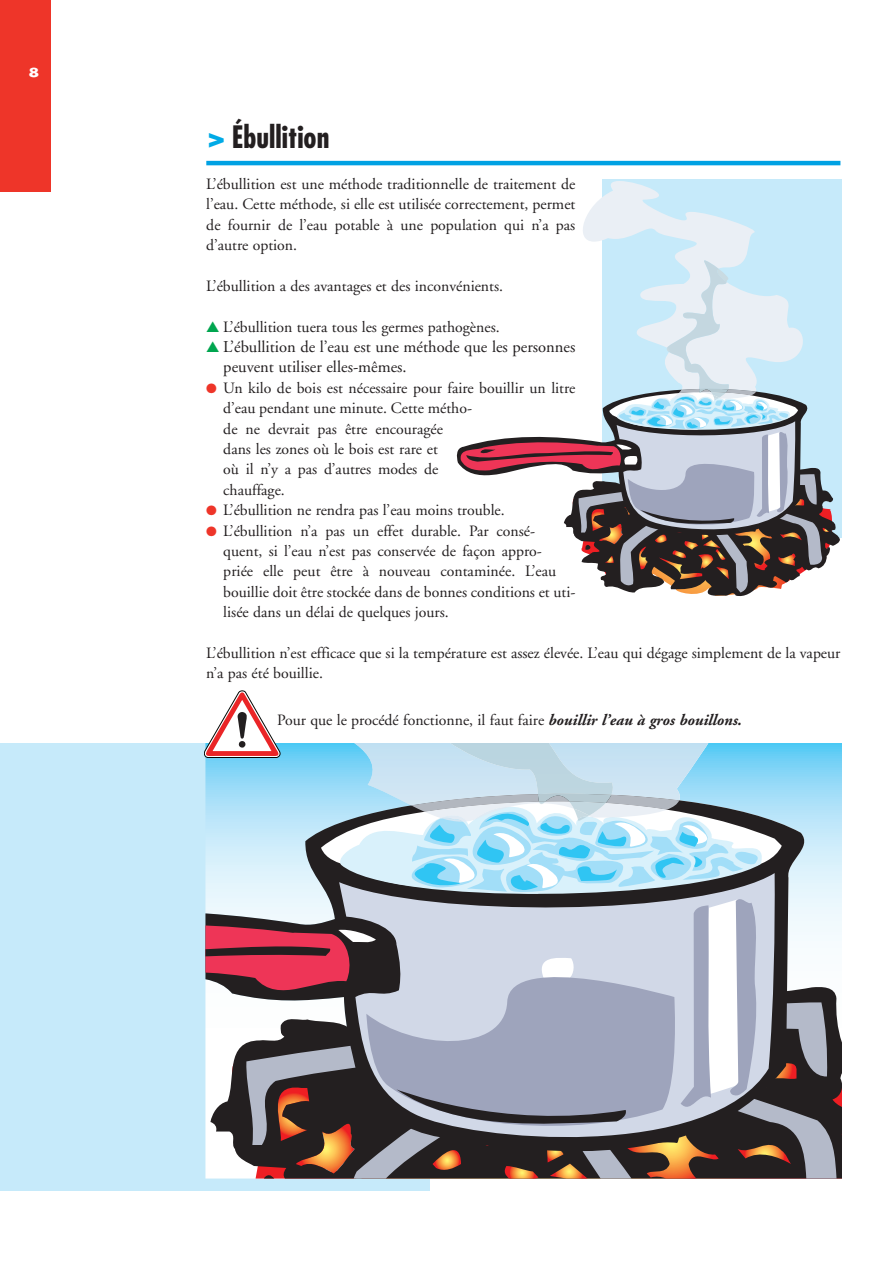
<style>
.page{position:relative;width:893px;height:1263px;background:#fff}
.page>*{position:absolute;margin:0;border:0;box-sizing:border-box;transform-origin:0 0}
.t1{font:700 condensed 30px "Futura";color:#231f20}
.t2{font:16.5px/20.4px "Adobe Garamond";color:#231f20}
.t3{font:15.75px/20.4px "Adobe Garamond";color:#231f20}
.t4{font:700 12px "Futura";color:#fff;scale:1.33 1}
.s1{font-stretch:normal;color:#00aae6}
.s2{color:#00a54f}
.s3{color:#ee3529}
.s4{font-weight:700;font-style:italic}
</style>
<div class="page">
<div style="left:0;top:0;width:51px;height:191px;background:#ee3529"></div>
<div style="left:0;top:743px;width:429px;height:448px;background:#c6eafa"></div>
<hr style="left:206px;top:161px;width:634px;height:4px;background:#00a1e3">
<svg style="left:204px;top:691px;width:638px;height:487px"></svg>
<svg style="left:456px;top:179px;width:384px;height:418px"></svg>
<p class="t4" style="left:28px;top:67px;width:10px">8</p>
<h1 class="t1" style="left:206px;top:124px;width:125px"><span class="s1">&gt;</span> Ébullition</h1>
<p class="t3" style="left:206px;top:175px;width:371px;text-align:justify">L’ébullition est une méthode traditionnelle de traitement de l’eau. Cette méthode, si elle est utilisée correctement, permet de fournir de l’eau potable à une population qui n’a pas d’autre option.</p>
<p class="t3" style="left:206px;top:277px;width:298px">L’ébullition a des avantages et des inconvénients.</p>
<p class="t3" style="left:206px;top:318px;width:295px"><span class="s2">▲</span> L’ébullition tuera tous les germes pathogènes.</p>
<p class="t2" style="left:223px;top:338px;width:354px;text-indent:-17px"><span class="s2">▲</span> L’ébullition de l’eau est une méthode que les personnes peuvent utiliser elles-mêmes.</p>
<p class="t3" style="left:223px;top:379px;width:354px;text-indent:-17px"><span class="s3">●</span> Un kilo de bois est nécessaire pour faire bouillir un litre d’eau pendant une minute. Cette métho-<br>de ne devrait pas être encouragée<br>dans les zones où le bois est rare et<br>où il n’y a pas d’autres modes de<br>chauffage.</p>
<p class="t3" style="left:206px;top:501px;width:300px"><span class="s3">●</span> L’ébullition ne rendra pas l’eau moins trouble.</p>
<p class="t3" style="left:223px;top:522px;width:354px;text-indent:-17px"><span class="s3">●</span> L’ébullition n’a pas un effet durable. Par consé&shy;quent, si l’eau n’est pas conservée de façon appro&shy;priée elle peut être à nouveau contaminée. L’eau bouillie doit être stockée dans de bonnes conditions et uti&shy;lisée dans un délai de quelques jours.</p>
<p class="t3" style="left:206px;top:644px;width:636px">L’ébullition n’est efficace que si la température est assez élevée. L’eau qui dégage simplement de la vapeur n’a pas été bouillie.</p>
<p class="t3" style="left:277px;top:711px;width:466px">Pour que le procédé fonctionne, il faut faire <span class="s4">bouillir l’eau à gros bouillons.</span></p>
</div>
